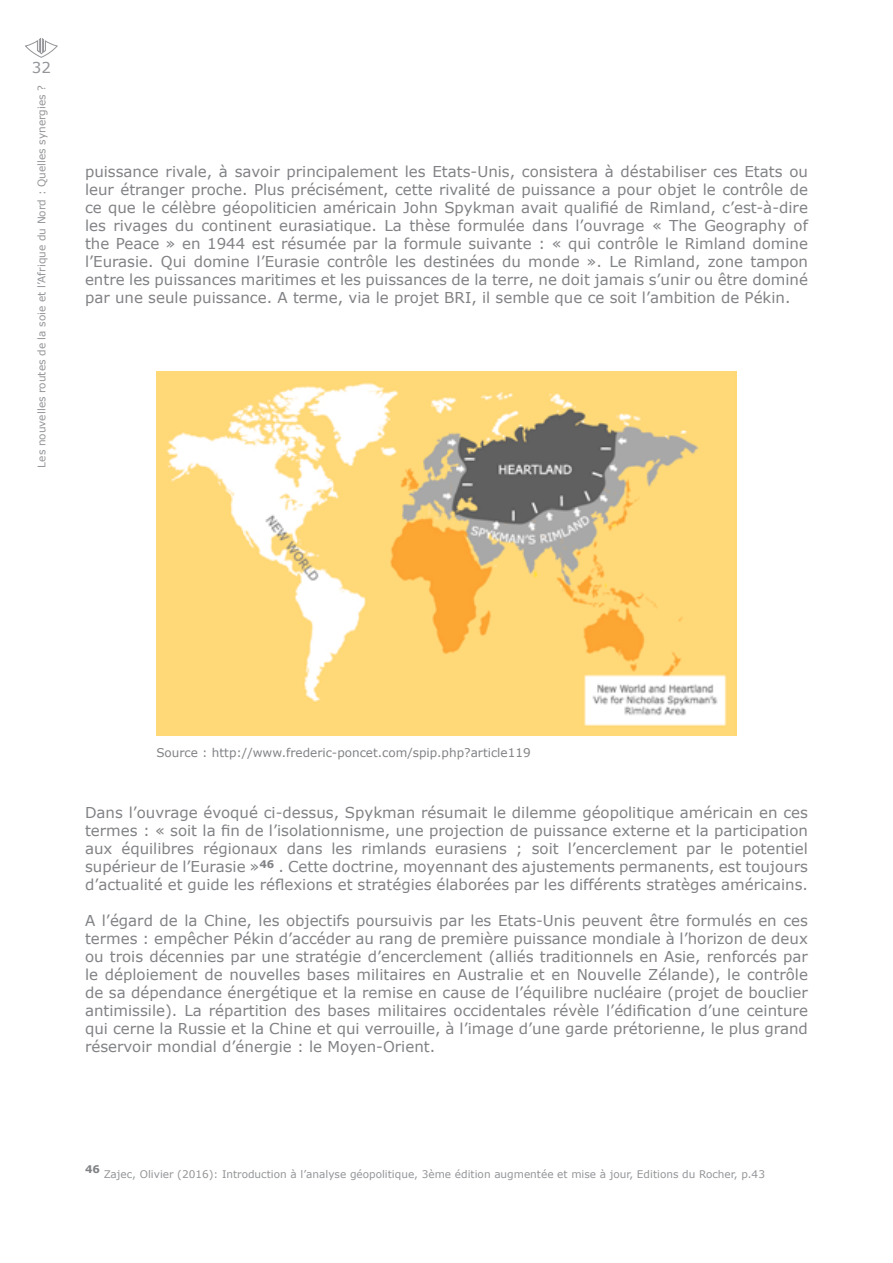
<style>
.page{position:relative;width:893px;height:1263px;background:#fff}
.page>*{position:absolute;margin:0;border:0;box-sizing:border-box;transform-origin:0 0}
.t1{font:15px/18px "Verdana";color:#808285;text-align:justify}
.t2{font:15px "Verdana";color:#939598}
.t3{font:12px "Verdana";color:#808285}
.t4{font:10.5px "Verdana";color:#939598}
</style>
<div class="page">
<svg style="left:25px;top:38px;width:33px;height:20px"></svg>
<img style="left:156px;top:371px;width:580px;height:365px">
<p class="t2" style="left:32px;top:57px;width:21px">32</p>
<p class="t4" style="left:34px;top:468px;width:384px;rotate:-90deg">Les nouvelles routes de la soie et l’Afrique du Nord : Quelles synergies ?</p>
<p class="t1" style="left:85px;top:162px;width:724px">puissance rivale, à savoir principalement les Etats-Unis, consistera à déstabiliser ces Etats ou leur étranger proche. Plus précisément, cette rivalité de puissance a pour objet le contrôle de ce que le célèbre géopoliticien américain John Spykman avait qualifié de Rimland, c’est-à-dire les rivages du continent eurasiatique. La thèse formulée dans l’ouvrage « The Geography of the Peace » en 1944 est résumée par la formule suivante : « qui contrôle le Rimland domine l’Eurasie. Qui domine l’Eurasie contrôle les destinées du monde ». Le Rimland, zone tampon entre les puissances maritimes et les puissances de la terre, ne doit jamais s’unir ou être dominé par une seule puissance. A terme, via le projet BRI, il semble que ce soit l’ambition de Pékin.</p>
<p class="t3" style="left:156px;top:744px;width:376px">Source : http://www.frederic-poncet.com/spip.php?article119</p>
<p class="t1" style="left:85px;top:803px;width:724px">Dans l’ouvrage évoqué ci-dessus, Spykman résumait le dilemme géopolitique américain en ces termes : « soit la fin de l’isolationnisme, une projection de puissance externe et la participation aux équilibres régionaux dans les rimlands eurasiens ; soit l’encerclement par le potentiel supérieur de l’Eurasie »<sup>46</sup> . Cette doctrine, moyennant des ajustements permanents, est toujours d’actualité et guide les réflexions et stratégies élaborées par les différents stratèges américains.</p>
<p class="t1" style="left:85px;top:911px;width:724px">A l’égard de la Chine, les objectifs poursuivis par les Etats-Unis peuvent être formulés en ces termes : empêcher Pékin d’accéder au rang de première puissance mondiale à l’horizon de deux ou trois décennies par une stratégie d’encerclement (alliés traditionnels en Asie, renforcés par le déploiement de nouvelles bases militaires en Australie et en Nouvelle Zélande), le contrôle de sa dépendance énergétique et la remise en cause de l’équilibre nucléaire (projet de bouclier antimissile). La répartition des bases militaires occidentales révèle l’édification d’une ceinture qui cerne la Russie et la Chine et qui verrouille, à l’image d’une garde prétorienne, le plus grand réservoir mondial d’énergie : le Moyen-Orient.</p>
<p class="t4" style="left:85px;top:1167px;width:681px"><sup>46</sup> Zajec, Olivier (2016): Introduction à l’analyse géopolitique, 3ème édition augmentée et mise à jour, Editions du Rocher, p.43</p>
</div>
